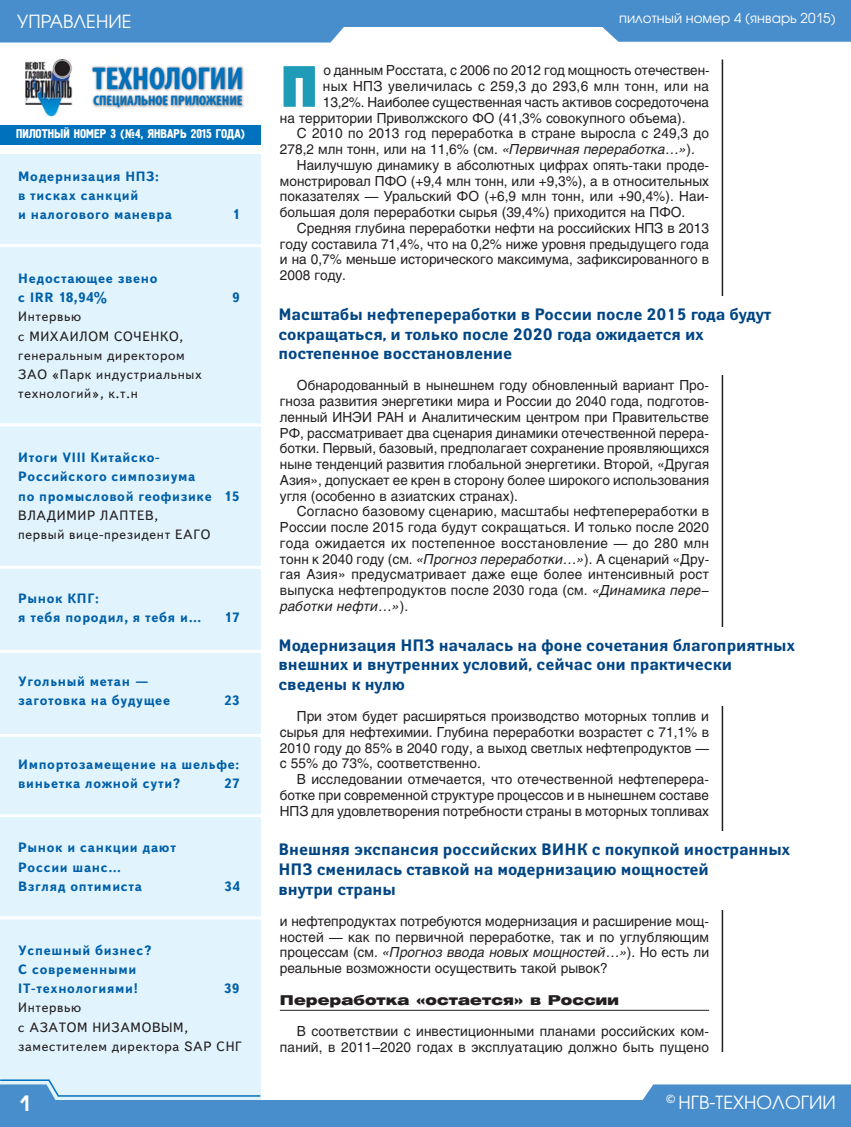
<style>
.page{position:relative;width:851px;height:1127px;background:#fff}
.page>*{position:absolute;margin:0;border:0;box-sizing:border-box;transform-origin:0 0}
.t1{font:700 58.05px "Futura Futuris X Cond C";color:#1e9cb7}
.t2{font:700 condensed 31.5px "Myriad Pro";color:#0071bc;scale:1.05 1}
.t3{font:600 21px "Avant Garde Gothic C";color:#fff}
.t4{font:18px "Avant Garde Gothic C";letter-spacing:.005em;color:#fff}
.t5{font:700 16.5px/19.8px "Yanus C";color:#004584}
.t6{font:13.8px/15.8px "Helios";color:#231f20;text-align:justify}
.t7{font:13.8px "Helios";letter-spacing:.02em;color:#231f20}
.t8{font:700 condensed 13.8px "Myriad Pro";color:#0071bc;scale:1.05 1}
.t9{font:700 13.5px/19.2px "Text Book C";letter-spacing:.05em;color:#0060a9}
.t10{font:13.5px/19.2px "Text Book C";letter-spacing:.05em;color:#231f20}
.t11{font:900 13.5px "Helios Ext";letter-spacing:.005em;color:#231f20}
.t12{font:13.5px "Avant Garde Gothic C";letter-spacing:.005em;color:#fff}
.t13{font:12.75px "Pollock C1";letter-spacing:-.005em;color:#fff}
.s1{font-style:italic}
</style>
<div class="page">
<div style="left:0;top:154px;width:261px;height:960px;background:#e1f4fd"></div>
<div style="left:0;top:125px;width:261px;height:20px;background:#0071bc"></div>
<hr style="left:280px;top:1010px;width:429px;height:1px;background:#231f20">
<svg style="left:0;top:0;width:367px;height:43px;background:#5897d0"></svg>
<div style="left:39px;top:0;width:811px;height:26px;background:#498ecc"></div>
<div style="left:39px;top:1100px;width:811px;height:27px;background:#498ecc"></div>
<svg style="left:573px;top:0;width:278px;height:42px"></svg>
<svg style="left:642px;top:1084px;width:209px;height:43px"></svg>
<hr style="left:721px;top:60px;width:2px;height:992px;background:#231f20">
<img style="left:25px;top:59px;width:48px;height:58px">
<img style="left:91px;top:66px;width:154px;height:43px">
<hr style="left:0;top:244px;width:264px;height:3px;background:#fff">
<hr style="left:0;top:423px;width:264px;height:3px;background:#fff">
<hr style="left:0;top:734px;width:265px;height:3px;background:#fff">
<hr style="left:0;top:814px;width:266px;height:3px;background:#fff">
<hr style="left:0;top:916px;width:267px;height:3px;background:#fff">
<svg style="left:0;top:1079px;width:71px;height:48px"></svg>
<hr style="left:58px;top:1095px;width:202px;height:1px;background:#0071bc">
<hr style="left:0;top:566px;width:265px;height:3px;background:#fff">
<div style="left:278px;top:296px;width:521px;height:79px;background:#fff"></div>
<div style="left:278px;top:627px;width:521px;height:78px;background:#fff"></div>
<div style="left:278px;top:831px;width:521px;height:79px;background:#fff"></div>
<hr style="left:0;top:650px;width:265px;height:3px;background:#fff">
<h3 class="t4" style="left:17px;top:15px;width:116px">УПРАВЛЕНИЕ</h3>
<p class="t12" style="left:619px;top:13px;width:218px">пилотный номер 4 (январь 2015)</p>
<h2 class="t2" style="left:92px;top:59px;width:145px">ТЕХНОЛОГИИ</h2>
<p class="t8" style="left:93px;top:92px;width:143px">СПЕЦИАЛЬНОЕ ПРИЛОЖЕНИЕ</p>
<p class="t13" style="left:16px;top:129px;width:231px">ПИЛОТНЫЙ НОМЕР 3 (№4, ЯНВАРЬ 2015 ГОДА)</p>
<p class="t9" style="left:18px;top:168px;width:155px">Модернизация НПЗ:<br>в тисках санкций<br>и налогового маневра</p>
<p class="t9" style="left:18px;top:270px;width:141px">Недостающее звено с IRR 18,94%</p>
<p class="t10" style="left:18px;top:309px;width:185px">Интервью<br>с МИХАИЛОМ СОЧЕНКО, генеральным директором<br>ЗАО «Парк индустриальных технологий», к.т.н</p>
<p class="t9" style="left:232px;top:206px;width:9px">1</p>
<p class="t9" style="left:232px;top:289px;width:9px">9</p>
<p class="t9" style="left:18px;top:449px;width:222px">Итоги VIII Китайско-<br>Российского симпозиума<br>по промысловой геофизике 15</p>
<p class="t10" style="left:18px;top:507px;width:194px">ВЛАДИМИР ЛАПТЕВ,<br>первый вице-президент ЕАГО</p>
<p class="t9" style="left:18px;top:590px;width:184px">Рынок КПГ:<br>я тебя породил, я тебя и…</p>
<p class="t9" style="left:18px;top:673px;width:153px">Угольный метан — заготовка на будущее</p>
<p class="t9" style="left:224px;top:609px;width:16px">17</p>
<p class="t9" style="left:224px;top:692px;width:16px">23</p>
<p class="t9" style="left:18px;top:756px;width:222px">Импортозамещение на шельфе: виньетка ложной сути?</p>
<p class="t9" style="left:224px;top:775px;width:16px">27</p>
<p class="t9" style="left:18px;top:839px;width:159px">Рынок и санкции дают<br>России шанс…<br>Взгляд оптимиста</p>
<p class="t9" style="left:224px;top:878px;width:16px">34</p>
<p class="t9" style="left:18px;top:942px;width:135px">Успешный бизнес?<br>С современными<br>IT-технологиями!</p>
<p class="t9" style="left:224px;top:980px;width:16px">39</p>
<p class="t10" style="left:18px;top:999px;width:225px">Интервью<br>с АЗАТОМ НИЗАМОВЫМ, заместителем директора SAP СНГ</p>
<h1 class="t1" style="left:280px;top:64px;width:40px">П</h1>
<p class="t6" style="left:323px;top:64px;width:387px">о данным Росстата, с 2006 по 2012 год мощность отечествен-</p>
<p class="t7" style="left:323px;top:81px;width:387px">ных НПЗ увеличилась с 259,3 до 293,6 млн тонн, или на</p>
<p class="t6" style="left:323px;top:95px;width:387px">13,2%. Наиболее существенная часть активов сосредоточена</p>
<p class="t6" style="left:280px;top:111px;width:407px">на территории Приволжского ФО (41,3% совокупного объема).</p>
<p class="t6" style="left:297px;top:127px;width:413px">С 2010 по 2013 год переработка в стране выросла с 249,3 до</p>
<p class="t6" style="left:280px;top:143px;width:416px">278,2 млн тонн, или на 11,6% (см. <span class="s1">«Первичная переработка…»</span>).</p>
<p class="t6" style="left:297px;top:158px;width:413px">Наилучшую динамику в абсолютных цифрах опять-таки проде-</p>
<p class="t6" style="left:280px;top:174px;width:430px">монстрировал ПФО (+9,4 млн тонн, или +9,3%), а в относительных</p>
<p class="t6" style="left:280px;top:190px;width:430px">показателях — Уральский ФО (+6,9 млн тонн, или +90,4%). Наи-</p>
<p class="t6" style="left:280px;top:206px;width:407px">большая доля переработки сырья (39,4%) приходится на ПФО.</p>
<p class="t6" style="left:297px;top:221px;width:413px">Средняя глубина переработки нефти на российских НПЗ в 2013</p>
<p class="t6" style="left:280px;top:237px;width:430px">году составила 71,4%, что на 0,2% ниже уровня предыдущего года</p>
<p class="t6" style="left:280px;top:253px;width:430px">и на 0,7% меньше исторического максимума, зафиксированного в</p>
<p class="t6" style="left:280px;top:269px;width:68px">2008 году.</p>
<p class="t5" style="left:278px;top:305px;width:494px">Масштабы нефтепереработки в России после 2015 года будут сокращаться, и только после 2020 года ожидается их постепенное восстановление</p>
<p class="t6" style="left:280px;top:379px;width:430px;text-indent:17px">Обнародованный в нынешнем году обновленный вариант Про&shy;гноза развития энергетики мира и России до 2040 года, подготов&shy;ленный ИНЭИ РАН и Аналитическим центром при Правительстве РФ, рассматривает два сценария динамики отечественной перера&shy;ботки. Первый, базовый, предполагает сохранение проявляющихся ныне тенденций развития глобальной энергетики. Второй, «Другая Азия», допускает ее крен в сторону более широкого использования угля (особенно в азиатских странах).</p>
<p class="t6" style="left:280px;top:505px;width:431px;text-indent:17px">Согласно базовому сценарию, масштабы нефтепереработки в России после 2015 года будут сокращаться. И только после 2020 года ожидается их постепенное восстановление — до 280 млн тонн к 2040 году (см. <span class="s1">«Прогноз переработки…»</span>). А сценарий «Дру&shy;гая Азия» предусматривает даже еще более интенсивный рост выпуска нефтепродуктов после 2030 года (см. <span class="s1">«Динамика пере− работки нефти…»</span>).</p>
<p class="t5" style="left:278px;top:636px;width:518px">Модернизация НПЗ началась на фоне сочетания благоприятных внешних и внутренних условий, сейчас они практически сведены к нулю</p>
<p class="t6" style="left:280px;top:710px;width:430px;text-indent:17px">При этом будет расширяться производство моторных топлив и сырья для нефтехимии. Глубина переработки возрастет с 71,1% в 2010 году до 85% в 2040 году, а выход светлых нефтепродуктов — с 55% до 73%, соответственно.</p>
<p class="t6" style="left:280px;top:773px;width:430px;text-indent:17px">В исследовании отмечается, что отечественной нефтеперера&shy;ботке при современной структуре процессов и в нынешнем составе НПЗ для удовлетворения потребности страны в моторных топливах</p>
<p class="t5" style="left:278px;top:841px;width:513px">Внешняя экспансия российских ВИНК с покупкой иностранных<br>НПЗ сменилась ставкой на модернизацию мощностей<br>внутри страны</p>
<p class="t6" style="left:280px;top:914px;width:430px">и нефтепродуктах потребуются модернизация и расширение мощ&shy;ностей — как по первичной переработке, так и по углубляющим процессам (см. <span class="s1">«Прогноз ввода новых мощностей…»</span>). Но есть ли реальные возможности осуществить такой рывок?</p>
<p class="t11" style="left:280px;top:994px;width:340px">Переработка «остается» в России</p>
<p class="t6" style="left:280px;top:1025px;width:430px;text-align:right">В соответствии с инвестиционными планами российских ком&shy;паний, в 2011–2020 годах в эксплуатацию должно быть пущено</p>
<h3 class="t3" style="left:19px;top:1095px;width:13px">1</h3>
<h3 class="t4" style="left:666px;top:1095px;width:171px"><sup>©</sup> НГВ-ТЕХНОЛОГИИ</h3>
</div>
